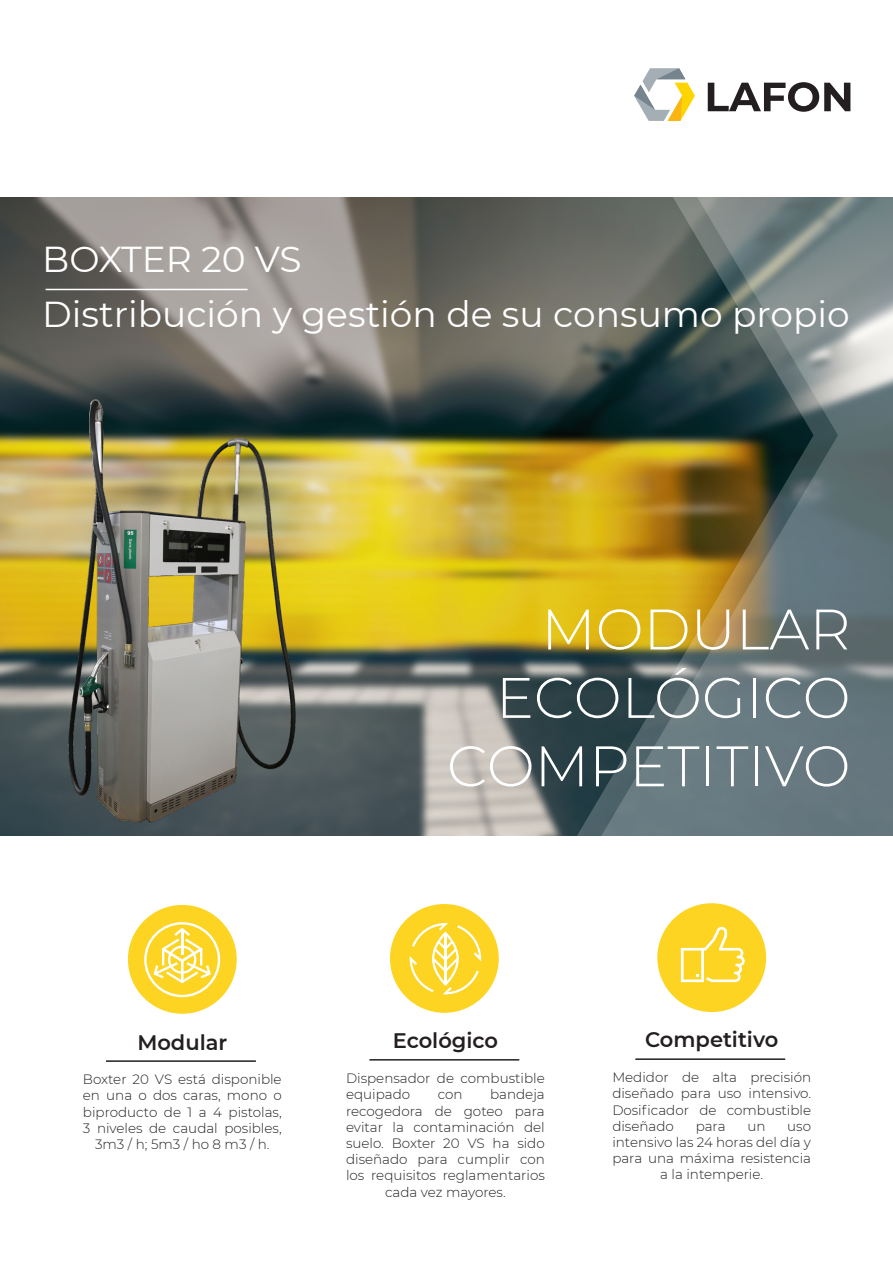
<style>
.page{position:relative;width:893px;height:1263px;background:#fff}
.page>*{position:absolute;margin:0;border:0;box-sizing:border-box;transform-origin:0 0}
.t1{font:300 57px "Montserrat";color:#fff}
.t2{font:36px "Montserrat";color:#fff}
.t3{font:600 21px "Montserrat";color:#231f20}
.t4{font:300 13.5px/16.2px "Montserrat";color:#231f20;text-align:center}
</style>
<div class="page">
<img style="left:0;top:198px;width:577px;height:638px">
<img style="left:577px;top:198px;width:316px;height:638px">
<div style="left:128px;top:905px;width:109px;height:109px;background:#fcd421;border-radius:50%"></div>
<div style="left:390px;top:904px;width:109px;height:109px;background:#fcd421;border-radius:50%"></div>
<div style="left:657px;top:903px;width:109px;height:109px;background:#fcd421;border-radius:50%"></div>
<hr style="left:369px;top:1059px;width:150px;height:1px;background:#231f20">
<hr style="left:635px;top:1058px;width:150px;height:2px;background:#231f20">
<hr style="left:106px;top:1060px;width:150px;height:2px;background:#231f20">
<img style="left:59px;top:395px;width:239px;height:430px">
<svg style="left:144px;top:922px;width:76px;height:75px"></svg>
<svg style="left:410px;top:923px;width:71px;height:71px"></svg>
<svg style="left:681px;top:927px;width:64px;height:55px"></svg>
<svg style="left:708px;top:82px;width:142px;height:30px"></svg>
<svg style="left:634px;top:68px;width:61px;height:53px"></svg>
<hr style="left:46px;top:289px;width:202px;height:1px;background:#fff">
<p class="t2" style="left:42px;top:234px;width:261px">BOXTER 20 VS</p>
<p class="t2" style="left:42px;top:290px;width:809px">Distribución y gestión de su consumo propio</p>
<p class="t1" style="left:541px;top:590px;width:311px">MODULAR</p>
<p class="t1" style="left:496px;top:659px;width:356px">ECOLÓGICO</p>
<p class="t1" style="left:447px;top:727px;width:405px">COMPETITIVO</p>
<p class="t3" style="left:137px;top:1027px;width:91px">Modular</p>
<p class="t3" style="left:393px;top:1026px;width:107px">Ecológico</p>
<p class="t3" style="left:645px;top:1025px;width:135px">Competitivo</p>
<p class="t4" style="left:83px;top:1071px;width:200px">Boxter 20 VS está disponible en una o dos caras, mono o biproducto de 1 a 4 pistolas,<br>3 niveles de caudal posibles,<br>3m3 / h; 5m3 / ho 8 m3 / h.</p>
<p class="t4" style="left:612px;top:1069px;width:200px;text-align:justify">Medidor de alta precisión diseñado para uso intensivo.<br>Dosificador de combustible diseñado</p>
<p class="t4" style="left:346px;top:1070px;width:200px;text-align:left">Dispensador de combustible equipado</p>
<p class="t4" style="left:438px;top:1086px;width:26px">con</p>
<p class="t4" style="left:490px;top:1086px;width:56px">bandeja</p>
<p class="t4" style="left:346px;top:1102px;width:200px">recogedora de goteo para</p>
<p class="t4" style="left:346px;top:1118px;width:200px">evitar la contaminación del</p>
<p class="t4" style="left:346px;top:1135px;width:200px">suelo. Boxter 20 VS ha sido</p>
<p class="t4" style="left:346px;top:1151px;width:200px">diseñado para cumplir con</p>
<p class="t4" style="left:346px;top:1167px;width:200px">los requisitos reglamentarios</p>
<p class="t4" style="left:385px;top:1183px;width:122px">cada vez mayores.</p>
<p class="t4" style="left:696px;top:1117px;width:32px">para</p>
<p class="t4" style="left:747px;top:1117px;width:20px">un</p>
<p class="t4" style="left:787px;top:1117px;width:25px">uso</p>
<p class="t4" style="left:612px;top:1134px;width:200px">intensivo las 24 horas del día y</p>
<p class="t4" style="left:612px;top:1150px;width:200px">para una máxima resistencia</p>
<p class="t4" style="left:660px;top:1166px;width:105px">a la intemperie.</p>
</div>
